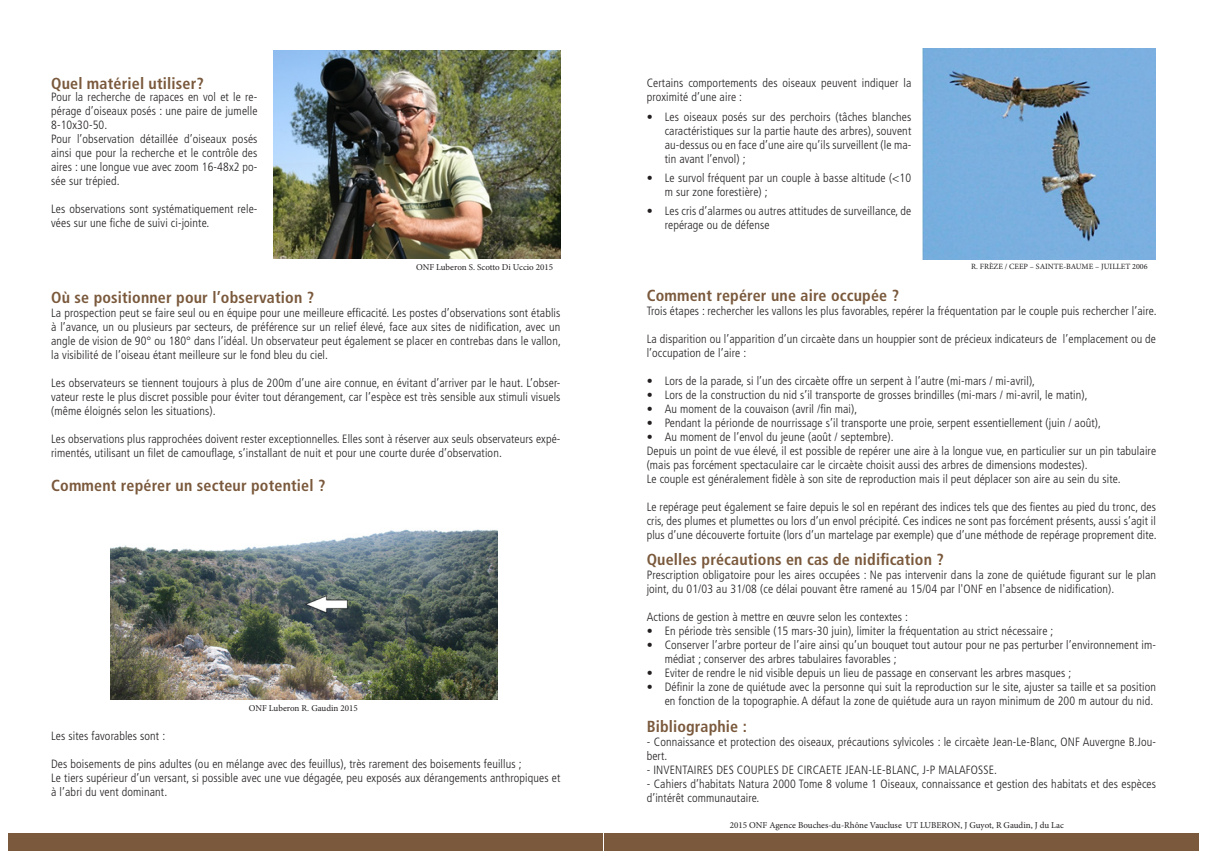
<style>
.page{position:relative;width:1208px;height:859px;background:#fff}
.page>*{position:absolute;margin:0;border:0;box-sizing:border-box;transform-origin:0 0}
.t1{font:700 condensed 16px "Frutiger LT Std";letter-spacing:.01em;color:#7a593c}
.t2{font:300 condensed 12px/14px "Frutiger LT Std";letter-spacing:.01em;color:#231f20}
.t3{font:9px "Minion Pro";color:#231f20}
.t4{font:8px "Minion Pro";color:#231f20}
</style>
<div class="page">
<img style="left:273px;top:50px;width:287px;height:209px">
<img style="left:111px;top:529px;width:386px;height:170px">
<div style="left:9px;top:833px;width:594px;height:17px;background:#7a593c"></div>
<div style="left:604px;top:833px;width:594px;height:17px;background:#7a593c"></div>
<img style="left:922px;top:49px;width:233px;height:210px">
<p class="t1" style="left:51px;top:74px;width:154px">Quel matériel utiliser?</p>
<p class="t2" style="left:51px;top:90px;width:208px;text-align:justify">Pour la recherche de rapaces en vol et le re&shy;pérage d’oiseaux posés : une paire de jumelle 8-10x30-50.</p>
<p class="t2" style="left:51px;top:132px;width:208px;text-align:justify">Pour l’observation détaillée d’oiseaux posés ainsi que pour la recherche et le contrôle des aires : une longue vue avec zoom 16-48x2 po&shy;sée sur trépied.</p>
<p class="t2" style="left:51px;top:202px;width:208px">Les observations sont systématiquement rele&shy;vées sur une fiche de suivi ci-jointe.</p>
<p class="t3" style="left:416px;top:261px;width:139px">ONF Luberon S. Scotto Di Uccio 2015</p>
<p class="t1" style="left:51px;top:288px;width:264px">Où se positionner pour l’observation ?</p>
<p class="t2" style="left:51px;top:306px;width:511px;text-align:justify">La prospection peut se faire seul ou en équipe pour une meilleure efficacité. Les postes d’observations sont établis à l’avance, un ou plusieurs par secteurs, de préférence sur un relief élevé, face aux sites de nidification, avec un angle de vision de 90° ou 180° dans l’idéal. Un observateur peut également se placer en contrebas dans le vallon, la visibilité de l’oiseau étant meilleure sur le fond bleu du ciel.</p>
<p class="t2" style="left:51px;top:376px;width:511px;text-align:justify">Les observateurs se tiennent toujours à plus de 200m d’une aire connue, en évitant d’arriver par le haut. L’obser&shy;vateur reste le plus discret possible pour éviter tout dérangement, car l’espèce est très sensible aux stimuli visuels (même éloignés selon les situations).</p>
<p class="t2" style="left:51px;top:432px;width:511px;line-height:14.4px">Les observations plus rapprochées doivent rester exceptionnelles. Elles sont à réserver aux seuls observateurs expé&shy;rimentés, utilisant un filet de camouflage, s’installant de nuit et pour une courte durée d’observation.</p>
<p class="t1" style="left:51px;top:476px;width:276px">Comment repérer un secteur potentiel ?</p>
<p class="t3" style="left:249px;top:702px;width:110px">ONF Luberon R. Gaudin 2015</p>
<p class="t2" style="left:51px;top:729px;width:116px">Les sites favorables sont :</p>
<p class="t2" style="left:51px;top:757px;width:472px">Des boisements de pins adultes (ou en mélange avec des feuillus), très rarement des boisements feuillus ;</p>
<p class="t2" style="left:51px;top:771px;width:511px">Le tiers supérieur d’un versant, si possible avec une vue dégagée, peu exposés aux dérangements anthropiques et à l’abri du vent dominant.</p>
<p class="t2" style="left:646px;top:76px;width:266px;line-height:14.4px">Certains comportements des oiseaux peuvent indiquer la proximité d’une aire :</p>
<p class="t2" style="left:664px;top:110px;width:248px;text-align:justify;text-indent:-18px">• Les oiseaux posés sur des perchoirs (tâches blanches caractéristiques sur la partie haute des arbres), souvent au-dessus ou en face d’une aire qu’ils surveillent (le ma&shy;tin avant l’envol) ;</p>
<p class="t2" style="left:664px;top:171px;width:248px;text-indent:-18px">• Le survol fréquent par un couple à basse altitude (&lt;10 m sur zone forestière) ;</p>
<p class="t2" style="left:664px;top:204px;width:248px;text-indent:-18px">• Les cris d’alarmes ou autres attitudes de surveillance, de repérage ou de défense</p>
<p class="t4" style="left:971px;top:261px;width:178px">R. FRÈZE / CEEP – SAINTE-BAUME – JUILLET 2006</p>
<p class="t1" style="left:646px;top:286px;width:254px">Comment repérer une aire occupée ?</p>
<p class="t2" style="left:646px;top:304px;width:511px">Trois étapes : rechercher les vallons les plus favorables, repérer la fréquentation par le couple puis rechercher l’aire.</p>
<p class="t2" style="left:646px;top:332px;width:511px">La disparition ou l’apparition d’un circaète dans un houppier sont de précieux indicateurs de l’emplacement ou de l’occupation de l’aire :</p>
<p class="t2" style="left:646px;top:374px;width:390px">• Lors de la parade, si l’un des circaète offre un serpent à l’autre (mi-mars / mi-avril),</p>
<p class="t2" style="left:646px;top:388px;width:442px">• Lors de la construction du nid s’il transporte de grosses brindilles (mi-mars / mi-avril, le matin),</p>
<p class="t2" style="left:646px;top:402px;width:212px">• Au moment de la couvaison (avril /fin mai),</p>
<p class="t2" style="left:646px;top:416px;width:456px">• Pendant la périonde de nourrissage s’il transporte une proie, serpent essentiellement (juin / août),</p>
<p class="t2" style="left:646px;top:430px;width:248px">• Au moment de l’envol du jeune (août / septembre).</p>
<p class="t2" style="left:646px;top:444px;width:511px">Depuis un point de vue élevé, il est possible de repérer une aire à la longue vue, en particulier sur un pin tabulaire (mais pas forcément spectaculaire car le circaète choisit aussi des arbres de dimensions modestes).</p>
<p class="t2" style="left:646px;top:472px;width:475px">Le couple est généralement fidèle à son site de reproduction mais il peut déplacer son aire au sein du site.</p>
<p class="t2" style="left:646px;top:500px;width:511px;text-align:justify">Le repérage peut également se faire depuis le sol en repérant des indices tels que des fientes au pied du tronc, des cris, des plumes et plumettes ou lors d’un envol précipité. Ces indices ne sont pas forcément présents, aussi s’agit il plus d’une découverte fortuite (lors d’un martelage par exemple) que d’une méthode de repérage proprement dite.</p>
<p class="t1" style="left:646px;top:550px;width:299px">Quelles précautions en cas de nidification ?</p>
<p class="t2" style="left:646px;top:568px;width:511px">Prescription obligatoire pour les aires occupées : Ne pas intervenir dans la zone de quiétude figurant sur le plan joint, du 01/03 au 31/08 (ce délai pouvant être ramené au 15/04 par l'ONF en l'absence de nidification).</p>
<p class="t2" style="left:646px;top:610px;width:263px">Actions de gestion à mettre en œuvre selon les contextes :</p>
<p class="t2" style="left:646px;top:624px;width:408px">• En période très sensible (15 mars-30 juin), limiter la fréquentation au strict nécessaire ;</p>
<p class="t2" style="left:664px;top:638px;width:493px;text-indent:-18px">• Conserver l’arbre porteur de l’aire ainsi qu’un bouquet tout autour pour ne pas perturber l’environnement im&shy;médiat ; conserver des arbres tabulaires favorables ;</p>
<p class="t2" style="left:646px;top:666px;width:426px">• Eviter de rendre le nid visible depuis un lieu de passage en conservant les arbres masques ;</p>
<p class="t2" style="left:646px;top:679px;width:511px;line-height:14.4px;text-align:right">• Définir la zone de quiétude avec la personne qui suit la reproduction sur le site, ajuster sa taille et sa position en fonction de la topographie. A défaut la zone de quiétude aura un rayon minimum de 200 m autour du nid.</p>
<p class="t1" style="left:646px;top:717px;width:102px">Bibliographie :</p>
<p class="t2" style="left:646px;top:735px;width:511px">- Connaissance et protection des oiseaux, précautions sylvicoles : le circaète Jean-Le-Blanc, ONF Auvergne B.Jou&shy;bert.</p>
<p class="t2" style="left:646px;top:763px;width:352px">- INVENTAIRES DES COUPLES DE CIRCAETE JEAN-LE-BLANC, J-P MALAFOSSE.</p>
<p class="t2" style="left:646px;top:776px;width:511px;line-height:14.4px">- Cahiers d’habitats Natura 2000 Tome 8 volume 1 Oiseaux, connaissance et gestion des habitats et des espèces d’intérêt communautaire.</p>
<p class="t3" style="left:730px;top:819px;width:336px">2015 ONF Agence Bouches-du-Rhône Vaucluse UT LUBERON, J Guyot, R Gaudin, J du Lac</p>
</div>
